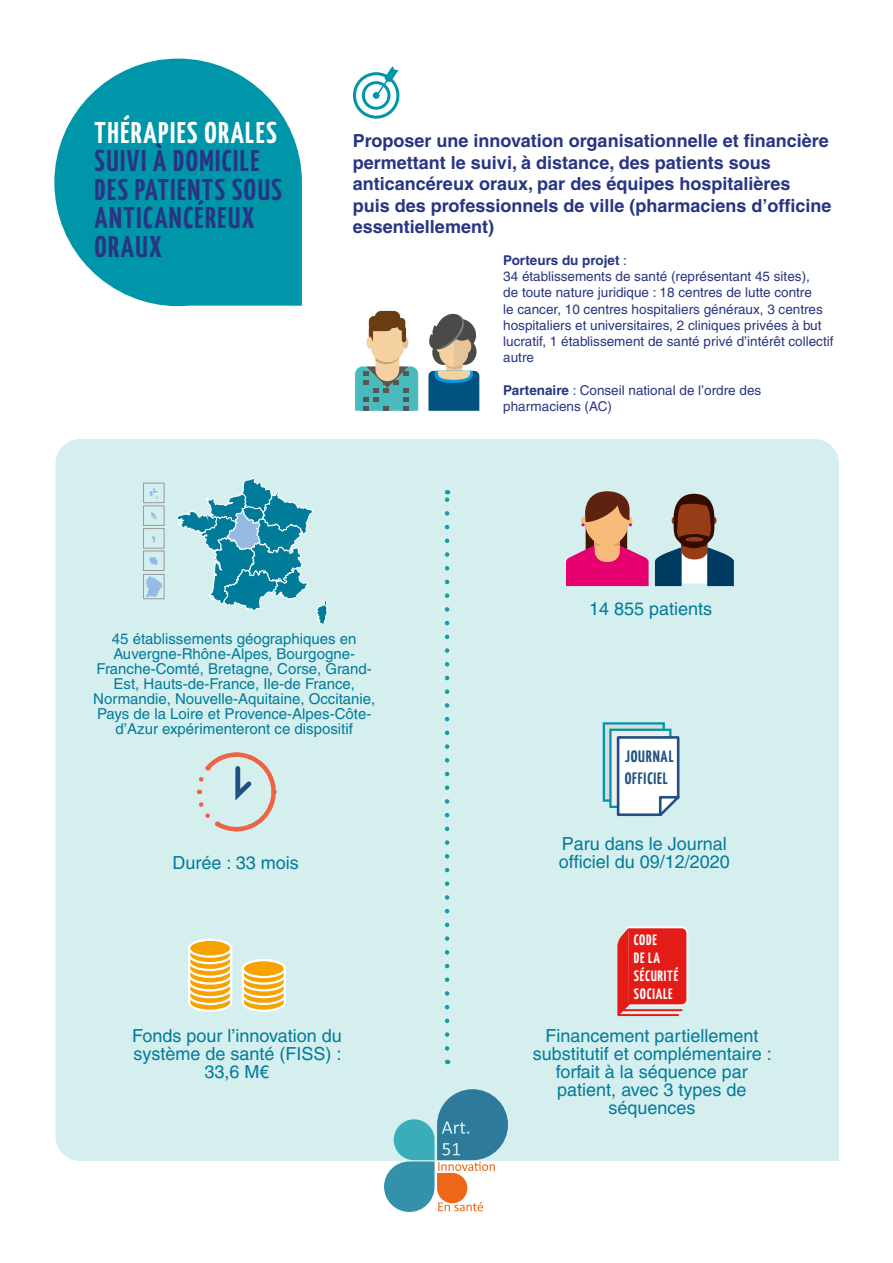
<style>
.page{position:relative;width:893px;height:1263px;background:#fff}
.page>*{position:absolute;margin:0;border:0;box-sizing:border-box;transform-origin:0 0}
.t1{font:700 30px/28.5px "Yanone Kaffeesatz";letter-spacing:.05em;color:#283583}
.t2{font:700 30px "Yanone Kaffeesatz";letter-spacing:.05em;color:#fff}
.t3{font:18px/18px "Helvetica";color:#007b9a;text-align:center}
.t4{font:700 18px/21.6px "Helvetica";color:#283583}
.t5{font:700 16.5px/22.5px "Yanone Kaffeesatz";letter-spacing:.05em;color:#215182}
.t6{font:15px/15px "Helvetica";color:#007b9a;text-align:center}
.t7{font:700 15px/18px "Yanone Kaffeesatz";letter-spacing:.05em;color:#fff}
.t8{font:13.5px/16.2px "Helvetica";color:#283583}
.s1{font-weight:700}
.s2{font-family:"Arial"}
</style>
<div class="page">
<svg style="left:384px;top:1161px;width:111px;height:51px"></svg>
<div style="left:55px;top:439px;width:784px;height:722px;background:#d5efef"></div>
<svg style="left:54px;top:59px;width:248px;height:247px;fill:#0096a9"></svg>
<svg style="left:355px;top:316px;width:63px;height:95px"></svg>
<hr style="left:369px;top:327px;width:4px;height:15px;background:#693c11;border-radius:2px">
<div style="left:366px;top:337px;width:7px;height:12px;background:#f5d1a2;border-radius:50%"></div>
<div style="left:402px;top:337px;width:6px;height:12px;background:#e1c196;border-radius:50%"></div>
<div style="left:369px;top:316px;width:23px;height:15px;background:#693c11;border-radius:5px"></div>
<div style="left:375px;top:311px;width:25px;height:17px;background:#693c11;border-radius:6px"></div>
<div style="left:398px;top:318px;width:7px;height:12px;background:#693c11;border-radius:4px"></div>
<hr style="left:402px;top:327px;width:4px;height:15px;background:#693c11;border-radius:2px">
<svg style="left:428px;top:313px;width:51px;height:98px"></svg>
<svg style="left:240px;top:966px;width:47px;height:47px"></svg>
<svg style="left:187px;top:946px;width:46px;height:67px"></svg>
<div style="left:189px;top:940px;width:42px;height:17px;background:#f6a200;border-radius:50%"></div>
<div style="left:188px;top:939px;width:44px;height:19px;border:2px solid #fff;border-radius:50%"></div>
<div style="left:243px;top:960px;width:42px;height:17px;background:#f6a200;border-radius:50%"></div>
<div style="left:242px;top:959px;width:44px;height:19px;border:2px solid #fff;border-radius:50%"></div>
<svg style="left:177px;top:478px;width:151px;height:148px"></svg>
<svg style="left:143px;top:483px;width:21px;height:116px"></svg>
<svg style="left:194px;top:750px;width:84px;height:84px"></svg>
<div style="left:362px;top:81px;width:28px;height:29px;border:3px solid #0096a9;border-radius:50%"></div>
<div style="left:353px;top:72px;width:46px;height:47px;border:3px solid #0096a9;border-radius:50%"></div>
<div style="left:373px;top:92px;width:7px;height:7px;background:#0096a9;border-radius:50%"></div>
<svg style="left:375px;top:66px;width:24px;height:32px"></svg>
<svg style="left:616px;top:925px;width:73px;height:94px"></svg>
<svg style="left:566px;top:491px;width:83px;height:95px"></svg>
<svg style="left:655px;top:494px;width:79px;height:92px"></svg>
<svg style="left:602px;top:721px;width:80px;height:96px"></svg>
<h1 class="t2" style="left:95px;top:114px;width:184px">THÉRAPIES ORALES</h1>
<h1 class="t1" style="left:95px;top:146px;width:189px">SUIVI À DOMICILE<br>DES PATIENTS SOUS<br>ANTICANCÉREUX<br>ORAUX</h1>
<p class="t4" style="left:353px;top:130px;width:480px">Proposer une innovation organisationnelle et financière permettant le suivi, à distance, des patients sous anticancéreux oraux, par des équipes hospitalières puis des professionnels de ville (pharmaciens d’officine essentiellement)</p>
<p class="t8" style="left:503px;top:252px;width:332px"><span class="s1">Porteurs du projet</span> :<br>34 établissements de santé (représentant 45 sites),<br>de toute nature juridique : 18 centres de lutte contre<br>le cancer, 10 centres hospitaliers généraux, 3 centres hospitaliers et universitaires, 2 cliniques privées à but lucratif, 1 établissement de santé privé d’intérêt collectif autre</p>
<p class="t8" style="left:503px;top:382px;width:260px"><span class="s1">Partenaire</span> : Conseil national de l’ordre des pharmaciens (AC)</p>
<h2 class="t3" style="left:589px;top:600px;width:125px">14 855 patients</h2>
<p class="t6" style="left:93px;top:631px;width:283px">45 établissements géographiques en Auvergne-Rhône-Alpes, Bourgogne-Franche-Comté, Bretagne, Corse, Grand-Est, Hauts-de-France, Ile-de France, Normandie, Nouvelle-Aquitaine, Occitanie, Pays de la Loire et Provence-Alpes-Côte&shy;d’Azur expérimenteront ce dispositif</p>
<h2 class="t3" style="left:173px;top:853px;width:128px">Durée : 33 mois</h2>
<h2 class="t3" style="left:132px;top:1026px;width:211px">Fonds pour l’innovation du système de santé (FISS) :<br>33,6 M€</h2>
<p class="t5" style="left:625px;top:744px;width:50px">JOURNAL<br>OFFICIEL</p>
<h2 class="t3" style="left:559px;top:834px;width:173px;text-align:left">Paru dans le Journal officiel du 0<span class="s2">9</span>/1<span class="s2">2</span>/2020</h2>
<p class="t7" style="left:634px;top:930px;width:46px">CODE<br>DE LA<br>SÉCURITÉ<br>SOCIALE</p>
<h2 class="t3" style="left:533px;top:1026px;width:241px">Financement partiellement substitutif et complémentaire : forfait à la séquence par patient, avec 3 types de séquences</h2>
</div>
